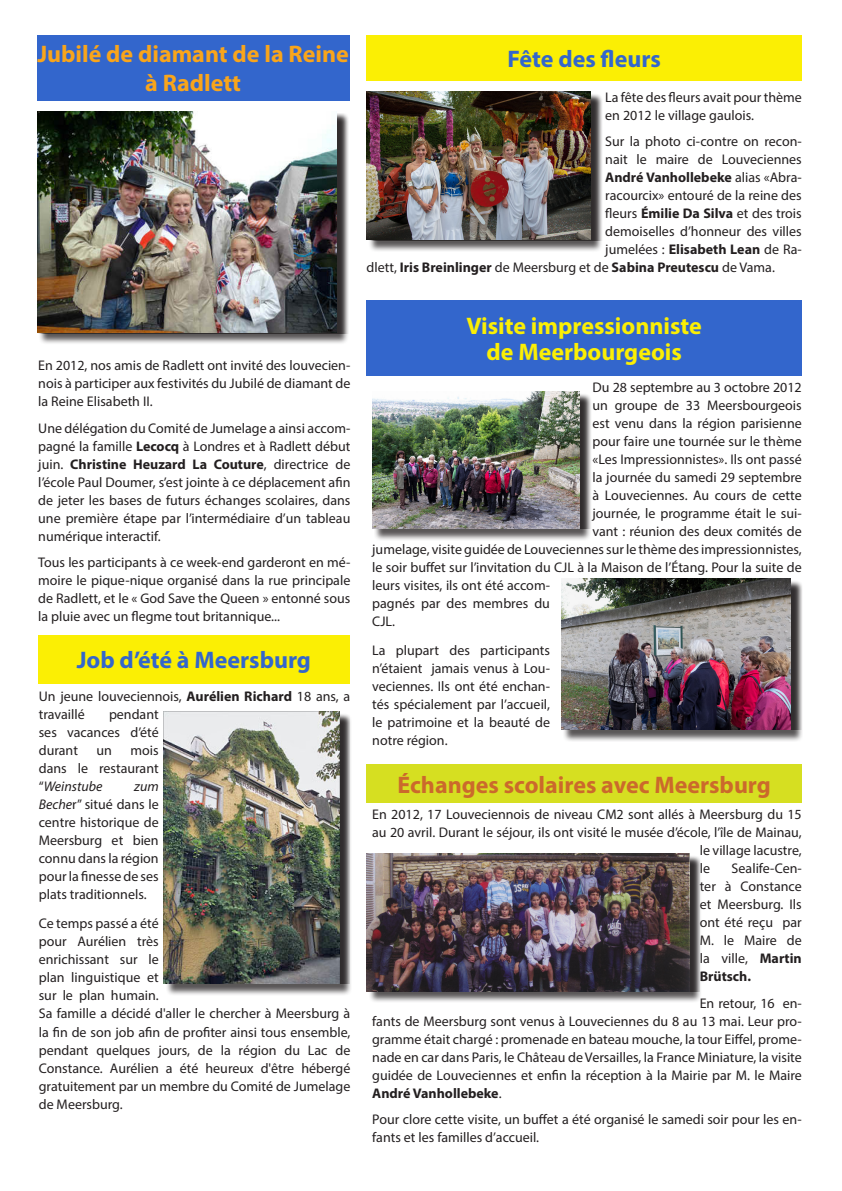
<style>
.page{position:relative;width:842px;height:1191px;background:#fff}
.page>*{position:absolute;margin:0;border:0;box-sizing:border-box;transform-origin:0 0}
.Intitulé_bleu_2{font:700 24px "Myriad Pro";color:#fbef04}
.Intitulé_bleu_2-2{font:700 24px/28.8px "Myriad Pro";color:#f9a51b;text-align:center}
.Intitulé_bleu_2-3{font:700 24px "Myriad Pro";color:#36c}
.Intitulé_bleu_2-4{font:700 24px "Myriad Pro";color:#cb692c}
.Corps_1_bleu{font:14px/18px "Myriad Pro";color:#231f20;text-align:justify}
.Corps_1_bleu-2{font:700 14px "Myriad Pro";color:#231f20}
.s1{font-weight:700}
.s2{font-style:italic}
.s3{font-weight:400}
</style>
<div class="page">
<div style="left:368px;top:93px;width:235px;height:159px;background:#231f20;opacity:.75"></div>
<div style="left:368px;top:93px;width:235px;height:147px;background:#231f20;opacity:.75"></div>
<img style="left:367px;top:92px;width:223px;height:148px">
<div style="left:367px;top:764px;width:435px;height:39px;background:#d6df21"></div>
<div style="left:37px;top:35px;width:312px;height:65px;background:#36c"></div>
<div style="left:367px;top:35px;width:435px;height:45px;background:#fbef04"></div>
<div style="left:38px;top:635px;width:311px;height:48px;background:#fbef04"></div>
<div style="left:367px;top:300px;width:435px;height:76px;background:#36c"></div>
<div style="left:374px;top:393px;width:217px;height:148px;background:#231f20;opacity:.75"></div>
<div style="left:374px;top:393px;width:217px;height:136px;background:#231f20;opacity:.75"></div>
<img style="left:372px;top:392px;width:207px;height:137px">
<div style="left:563px;top:580px;width:240px;height:162px;background:#231f20;opacity:.75"></div>
<div style="left:563px;top:580px;width:239px;height:149px;background:#231f20;opacity:.75"></div>
<img style="left:561px;top:579px;width:230px;height:150px">
<div style="left:165px;top:713px;width:187px;height:283px;background:#231f20;opacity:.75"></div>
<div style="left:165px;top:713px;width:184px;height:271px;background:#231f20;opacity:.75"></div>
<img style="left:164px;top:711px;width:176px;height:273px">
<div style="left:38px;top:113px;width:311px;height:231px;background:#231f20;opacity:.75"></div>
<div style="left:37px;top:113px;width:312px;height:220px;background:#231f20;opacity:.75"></div>
<img style="left:37px;top:111px;width:300px;height:221px">
<div style="left:368px;top:855px;width:334px;height:148px;background:#231f20;opacity:.75"></div>
<div style="left:368px;top:855px;width:332px;height:136px;background:#231f20;opacity:.75"></div>
<img style="left:367px;top:853px;width:323px;height:138px">
<p class="Intitulé_bleu_2-2" style="left:37px;top:39px;width:313px">Jubilé de diamant de la Reine à Radlett</p>
<p class="Corps_1_bleu" style="left:38px;top:356px;width:314px">En 2012, nos amis de Radlett ont invité des louvecien&shy;nois à participer aux festivités du Jubilé de diamant de la Reine Elisabeth II.</p>
<p class="Corps_1_bleu" style="left:38px;top:419px;width:314px">Une délégation du Comité de Jumelage a ainsi accom&shy;pagné la famille <span class="s1">Lecocq</span> à Londres et à Radlett début juin. <span class="s1">Christine Heuzard La Couture</span>, directrice de l’école Paul Doumer, s’est jointe à ce déplacement afin de jeter les bases de futurs échanges scolaires, dans une première étape par l’intermédiaire d’un tableau numérique interactif.</p>
<p class="Corps_1_bleu" style="left:38px;top:553px;width:314px">Tous les participants à ce week-end garderont en mé&shy;moire le pique-nique organisé dans la rue principale de Radlett, et le « God Save the Queen » entonné sous la pluie avec un flegme tout britannique...</p>
<p class="Intitulé_bleu_2-3" style="left:77px;top:644px;width:236px">Job d’été à Meersburg</p>
<p class="Corps_1_bleu" style="left:39px;top:687px;width:313px">Un jeune louveciennois, <span class="s1">Aurélien Richard</span> 18 ans, a travaillé</p>
<p class="Corps_1_bleu" style="left:39px;top:705px;width:121px;text-indent:70px">pendant ses vacances d’été durant</p>
<p class="Corps_1_bleu" style="left:39px;top:741px;width:121px;text-indent:92px">mois dans le restaurant “<span class="s2">Weinstube</span></p>
<p class="Corps_1_bleu" style="left:97px;top:741px;width:17px">un</p>
<p class="Corps_1_bleu" style="left:39px;top:777px;width:121px;text-indent:95px"><span class="s2">zum Beche</span>r” situé dans le centre historique de Meersburg et bien connu dans la région pour la finesse de ses plats traditionnels.</p>
<p class="Corps_1_bleu" style="left:39px;top:914px;width:313px;text-align:left">Ce temps passé a été<br>pour Aurélien très<br>enrichissant sur le<br>plan linguistique et<br>sur le plan humain.<br>Sa famille a décidé d'aller le chercher à Meersburg à la fin de son job afin de profiter ainsi tous ensemble, pendant quelques jours, de la région du Lac de<br>Constance. Aurélien a été heureux d'être hébergé gratuitement par un membre du Comité de Jumelage de Meersburg.</p>
<p class="Intitulé_bleu_2-3" style="left:507px;top:43px;width:155px">Fête des fleurs</p>
<p class="Corps_1_bleu" style="left:605px;top:88px;width:198px">La fête des fleurs avait pour thème en 2012 le village gaulois.</p>
<p class="Corps_1_bleu" style="left:605px;top:132px;width:198px">Sur la photo ci-contre on recon-</p>
<p class="Corps_1_bleu" style="left:605px;top:150px;width:198px">nait le maire de Louveciennes</p>
<p class="Corps_1_bleu-2" style="left:605px;top:168px;width:198px">André Vanhollebeke <span class="s3">alias «Abra-</span></p>
<p class="Corps_1_bleu" style="left:605px;top:186px;width:198px">racourcix» entouré de la reine des</p>
<p class="Corps_1_bleu" style="left:605px;top:204px;width:198px">fleurs <span class="s1">Émilie Da Silva</span> et des trois</p>
<p class="Corps_1_bleu" style="left:605px;top:222px;width:198px">demoiselles d’honneur des villes</p>
<p class="Corps_1_bleu" style="left:605px;top:240px;width:198px">jumelées : <span class="s1">Elisabeth Lean</span> de Ra-</p>
<p class="Corps_1_bleu-2" style="left:367px;top:258px;width:410px"><span class="s3">dlett,</span> Iris Breinlinger <span class="s3">de Meersburg et de</span> Sabina Preutescu <span class="s3">de Vama.</span></p>
<p class="Intitulé_bleu_2" style="left:466px;top:310px;width:237px">Visite impressionniste</p>
<p class="Intitulé_bleu_2" style="left:486px;top:337px;width:197px">de Meerbourgeois</p>
<p class="Corps_1_bleu" style="left:592px;top:378px;width:211px">Du 28 septembre au 3 octobre 2012</p>
<p class="Corps_1_bleu" style="left:592px;top:396px;width:211px">un groupe de 33 Meersbourgeois</p>
<p class="Corps_1_bleu" style="left:592px;top:414px;width:211px">est venu dans la région parisienne</p>
<p class="Corps_1_bleu" style="left:592px;top:432px;width:211px">pour faire une tournée sur le thème</p>
<p class="Corps_1_bleu" style="left:592px;top:450px;width:211px">«Les Impressionnistes». Ils ont passé</p>
<p class="Corps_1_bleu" style="left:592px;top:468px;width:211px">la journée du samedi 29 septembre</p>
<p class="Corps_1_bleu" style="left:592px;top:486px;width:211px">à Louveciennes. Au cours de cette</p>
<p class="Corps_1_bleu" style="left:592px;top:504px;width:211px">journée, le programme était le sui-</p>
<p class="Corps_1_bleu" style="left:592px;top:522px;width:211px">vant : réunion des deux comités de</p>
<p class="Corps_1_bleu" style="left:372px;top:540px;width:431px">jumelage, visite guidée de Louveciennes sur le thème des impressionnistes,</p>
<p class="Corps_1_bleu" style="left:372px;top:558px;width:431px">le soir buffet sur l’invitation du CJL à la Maison de l’Étang. Pour la suite de</p>
<p class="Corps_1_bleu" style="left:372px;top:576px;width:179px">leurs visites, ils ont été accom-</p>
<p class="Corps_1_bleu" style="left:372px;top:594px;width:179px">pagnés par des membres du</p>
<p class="Corps_1_bleu" style="left:372px;top:612px;width:24px">CJL.</p>
<p class="Corps_1_bleu" style="left:372px;top:641px;width:179px">La plupart des participants n’étaient jamais venus à Lou&shy;veciennes. Ils ont été enchan&shy;tés spécialement par l’accueil, le patrimoine et la beauté de notre région.</p>
<p class="Intitulé_bleu_2-4" style="left:397px;top:769px;width:375px">Échanges scolaires avec Meersburg</p>
<p class="Corps_1_bleu" style="left:372px;top:805px;width:431px">En 2012, 17 Louveciennois de niveau CM2 sont allés à Meersburg du 15</p>
<p class="Corps_1_bleu" style="left:372px;top:823px;width:431px">au 20 avril. Durant le séjour, ils ont visité le musée d’école, l’île de Mainau,</p>
<p class="Corps_1_bleu" style="left:700px;top:841px;width:104px">le village lacustre,</p>
<p class="Corps_1_bleu" style="left:700px;top:859px;width:12px">le</p>
<p class="Corps_1_bleu" style="left:700px;top:859px;width:104px;text-indent:32px">Sealife-Cen&shy;ter à Constance et Meersburg. Ils ont été reçu par M. le Maire de la ville, <span class="s1">Martin Brütsch.</span></p>
<p class="Corps_1_bleu" style="left:372px;top:993px;width:431px;text-indent:327px">En retour, 16 en&shy;fants de Meersburg sont venus à Louveciennes du 8 au 13 mai. Leur pro&shy;gramme était chargé : promenade en bateau mouche, la tour Eiffel, prome&shy;nade en car dans Paris, le Château de Versailles, la France Miniature, la visite guidée de Louveciennes et enfin la réception à la Mairie par M. le Maire <span class="s1">André Vanhollebeke</span>.</p>
<p class="Corps_1_bleu" style="left:372px;top:1110px;width:431px">Pour clore cette visite, un buffet a été organisé le samedi soir pour les en&shy;fants et les familles d’accueil.</p>
</div>
